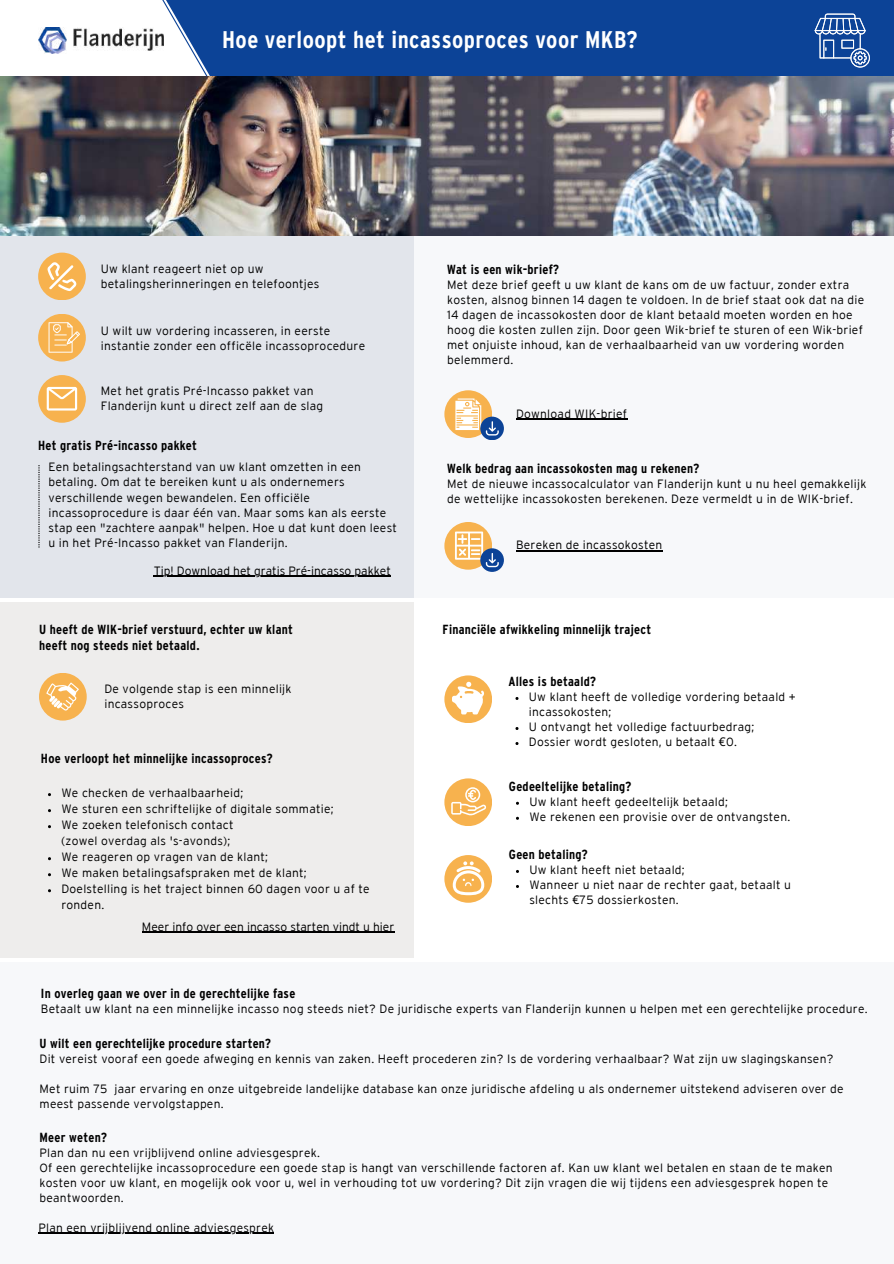
<style>
.page{position:relative;width:894px;height:1264px;background:#fff}
.page>*{position:absolute;margin:0;border:0;box-sizing:border-box;transform-origin:0 0}
.t1{font:700 condensed 24px "Interstate";letter-spacing:.02em;color:#fff}
.t2{font:700 condensed 13.2px/16.5px "Interstate";letter-spacing:.02em;color:#000}
.t3{font:700 condensed 13.05px "Interstate";letter-spacing:.02em;color:#000}
.t4{font:300 12px/15px "Interstate";letter-spacing:.02em;color:#000}
.t5{font:300 12px "Interstate";color:#000}
.s1{font-family:"Noto Sans";font-weight:400}
</style>
<div class="page">
<div style="left:413px;top:234px;width:480px;height:364px;background:#f7f8fa"></div>
<div style="left:0;top:234px;width:413px;height:364px;background:#e2e5eb"></div>
<div style="left:38px;top:252px;width:48px;height:48px;background:#f7b24e;border-radius:50%"></div>
<svg style="left:47px;top:262px;width:30px;height:29px"></svg>
<div style="left:38px;top:314px;width:48px;height:47px;background:#f7b24e;border-radius:50%"></div>
<div style="left:38px;top:375px;width:48px;height:48px;background:#f7b24e;border-radius:50%"></div>
<svg style="left:47px;top:387px;width:30px;height:23px"></svg>
<svg style="left:38px;top:465px;width:2px;height:82px"></svg>
<div style="left:444px;top:390px;width:48px;height:48px;background:#f7b24e;border-radius:50%"></div>
<svg style="left:480px;top:416px;width:24px;height:24px"></svg>
<svg style="left:455px;top:398px;width:43px;height:37px"></svg>
<div style="left:0;top:602px;width:413px;height:355px;background:#eeedec"></div>
<div style="left:0;top:961px;width:893px;height:302px;background:#f7f8fa"></div>
<div style="left:39px;top:673px;width:48px;height:47px;background:#f7b24e;border-radius:50%"></div>
<svg style="left:46px;top:682px;width:33px;height:28px"></svg>
<div style="left:444px;top:675px;width:48px;height:48px;background:#f7b24e;border-radius:50%"></div>
<div style="left:444px;top:778px;width:48px;height:48px;background:#f7b24e;border-radius:50%"></div>
<div style="left:444px;top:855px;width:48px;height:47px;background:#f7b24e;border-radius:50%"></div>
<svg style="left:452px;top:681px;width:32px;height:33px"></svg>
<svg style="left:451px;top:787px;width:35px;height:28px"></svg>
<svg style="left:452px;top:861px;width:32px;height:34px"></svg>
<div style="left:36px;top:0;width:857px;height:76px;background:#0c4397"></div>
<div style="left:72px;top:0;width:138px;height:77px;background:#fff"></div>
<svg style="left:162px;top:0;width:46px;height:76px"></svg>
<img style="left:0;top:76px;width:893px;height:159px">
<div style="left:34px;top:0;width:113px;height:75px;background:#fff"></div>
<img style="left:38px;top:27px;width:125px;height:26px">
<div style="left:444px;top:522px;width:48px;height:47px;background:#f7b24e;border-radius:50%"></div>
<svg style="left:480px;top:548px;width:24px;height:24px"></svg>
<svg style="left:455px;top:531px;width:43px;height:36px"></svg>
<svg style="left:49px;top:322px;width:31px;height:30px"></svg>
<hr style="left:516px;top:418px;width:111px;height:1px;background:#000">
<hr style="left:516px;top:550px;width:146px;height:1px;background:#000">
<hr style="left:38px;top:1232px;width:236px;height:1px;background:#000">
<hr style="left:142px;top:931px;width:252px;height:1px;background:#000">
<hr style="left:154px;top:576px;width:237px;height:1px;background:#000">
<svg style="left:814px;top:14px;width:55px;height:54px"></svg>
<h1 class="t1" style="left:222px;top:26px;width:417px">Hoe verloopt het incassoproces voor MKB?</h1>
<p class="t4" style="left:101px;top:261px;width:220px">Uw klant reageert niet op uw betalingsherinneringen en telefoontjes</p>
<p class="t4" style="left:101px;top:323px;width:266px">U wilt uw vordering incasseren, in eerste instantie zonder een officële incassoprocedure</p>
<p class="t4" style="left:101px;top:383px;width:224px">Met het gratis Pré-Incasso pakket van<br>Flanderijn kunt u direct zelf aan de slag</p>
<p class="t2" style="left:38px;top:437px;width:160px">Het gratis Pré-incasso pakket</p>
<p class="t2" style="left:447px;top:261px;width:113px">Wat is een wik-brief?</p>
<p class="t4" style="left:447px;top:277px;width:418px">Met deze brief geeft u uw klant de kans om de uw factuur, zonder extra kosten, alsnog binnen 14 dagen te voldoen. In de brief staat ook dat na die 14 dagen de incassokosten door de klant betaald moeten worden en hoe hoog die kosten zullen zijn. Door geen Wik-brief te sturen of een Wik-brief met onjuiste inhoud, kan de verhaalbaarheid van uw vordering worden belemmerd.</p>
<p class="t4" style="left:516px;top:406px;width:112px">Download WIK-brief</p>
<p class="t4" style="left:48px;top:459px;width:350px">Een betalingsachterstand van uw klant omzetten in een betaling. Om dat te bereiken kunt u als ondernemers verschillende wegen bewandelen. Een officiële incassoprocedure is daar één van. Maar soms kan als eerste stap een "zachtere aanpak" helpen. Hoe u dat kunt doen leest u in het Pré-Incasso pakket van Flanderijn.</p>
<p class="t2" style="left:447px;top:460px;width:253px">Welk bedrag aan incassokosten mag u rekenen?</p>
<p class="t4" style="left:447px;top:476px;width:420px">Met de nieuwe incassocalculator van Flanderijn kunt u nu heel gemakkelijk de wettelijke incassokosten berekenen. Deze vermeldt u in de WIK-brief.</p>
<p class="t4" style="left:516px;top:537px;width:148px">Bereken de incassokosten</p>
<p class="t5" style="left:154px;top:564px;width:238px">Tip! Download het gratis Pré-incasso pakket</p>
<p class="t2" style="left:39px;top:620px;width:255px">U heeft de WIK-brief verstuurd, echter uw klant heeft nog steeds niet betaald.</p>
<p class="t4" style="left:104px;top:681px;width:189px">De volgende stap is een minnelijk incassoproces</p>
<p class="t2" style="left:41px;top:750px;width:233px">Hoe verloopt het minnelijke incassoproces?</p>
<p class="t4" style="left:61px;top:784px;width:274px;line-height:16px">We checken de verhaalbaarheid;<br>We sturen een schriftelijke of digitale sommatie;<br>We zoeken telefonisch contact</p>
<p class="t4" style="left:61px;top:848px;width:310px;line-height:16px">We reageren op vragen van de klant;<br>We maken betalingsafspraken met de klant; Doelstelling is het traject binnen 60 dagen voor u af te ronden.</p>
<p class="t4" style="left:61px;top:833px;width:171px">(zowel overdag als 's-avonds);</p>
<p class="t5" style="left:142px;top:919px;width:254px">Meer info over een incasso starten vindt u hier</p>
<p class="t2" style="left:442px;top:620px;width:210px">Financiële afwikkeling minnelijk traject</p>
<p class="t2" style="left:508px;top:673px;width:89px">Alles is betaald?</p>
<p class="t4" style="left:528px;top:689px;width:268px">Uw klant heeft de volledige vordering betaald + incassokosten;<br>U ontvangt het volledige factuurbedrag; Dossier wordt gesloten, u betaalt <span class="s1">€</span>0.</p>
<p class="t2" style="left:509px;top:777px;width:124px">Gedeeltelijke betaling?</p>
<p class="t4" style="left:529px;top:794px;width:262px">Uw klant heeft gedeeltelijk betaald;<br>We rekenen een provisie over de ontvangsten.</p>
<p class="t2" style="left:509px;top:846px;width:80px">Geen betaling?</p>
<p class="t4" style="left:529px;top:862px;width:263px">Uw klant heeft niet betaald;<br>Wanneer u niet naar de rechter gaat, betaalt u slechts <span class="s1">€</span>75 dossierkosten.</p>
<p class="t2" style="left:41px;top:985px;width:256px">In overleg gaan we over in de gerechtelijke fase</p>
<p class="t4" style="left:41px;top:1001px;width:827px">Betaalt uw klant na een minnelijke incasso nog steeds niet? De juridische experts van Flanderijn kunnen u helpen met een gerechtelijke procedure.</p>
<p class="t3" style="left:40px;top:1036px;width:233px">U wilt een gerechtelijke procedure starten?</p>
<p class="t4" style="left:40px;top:1051px;width:795px">Dit vereist vooraf een goede afweging en kennis van zaken. Heeft procederen zin? Is de vordering verhaalbaar? Wat zijn uw slagingskansen?</p>
<p class="t4" style="left:40px;top:1081px;width:805px">Met ruim 75 jaar ervaring en onze uitgebreide landelijke database kan onze juridische afdeling u als ondernemer uitstekend adviseren over de meest passende vervolgstappen.</p>
<p class="t2" style="left:40px;top:1129px;width:69px">Meer weten?</p>
<p class="t4" style="left:40px;top:1145px;width:794px">Plan dan nu een vrijblijvend online adviesgesprek.<br>Of een gerechtelijke incassoprocedure een goede stap is hangt van verschillende factoren af. Kan uw klant wel betalen en staan de te maken kosten voor uw klant, en mogelijk ook voor u, wel in verhouding tot uw vordering? Dit zijn vragen die wij tijdens een adviesgesprek hopen te beantwoorden.</p>
<p class="t4" style="left:38px;top:1219px;width:237px">Plan een vrijblijvend online adviesgesprek</p>
</div>
